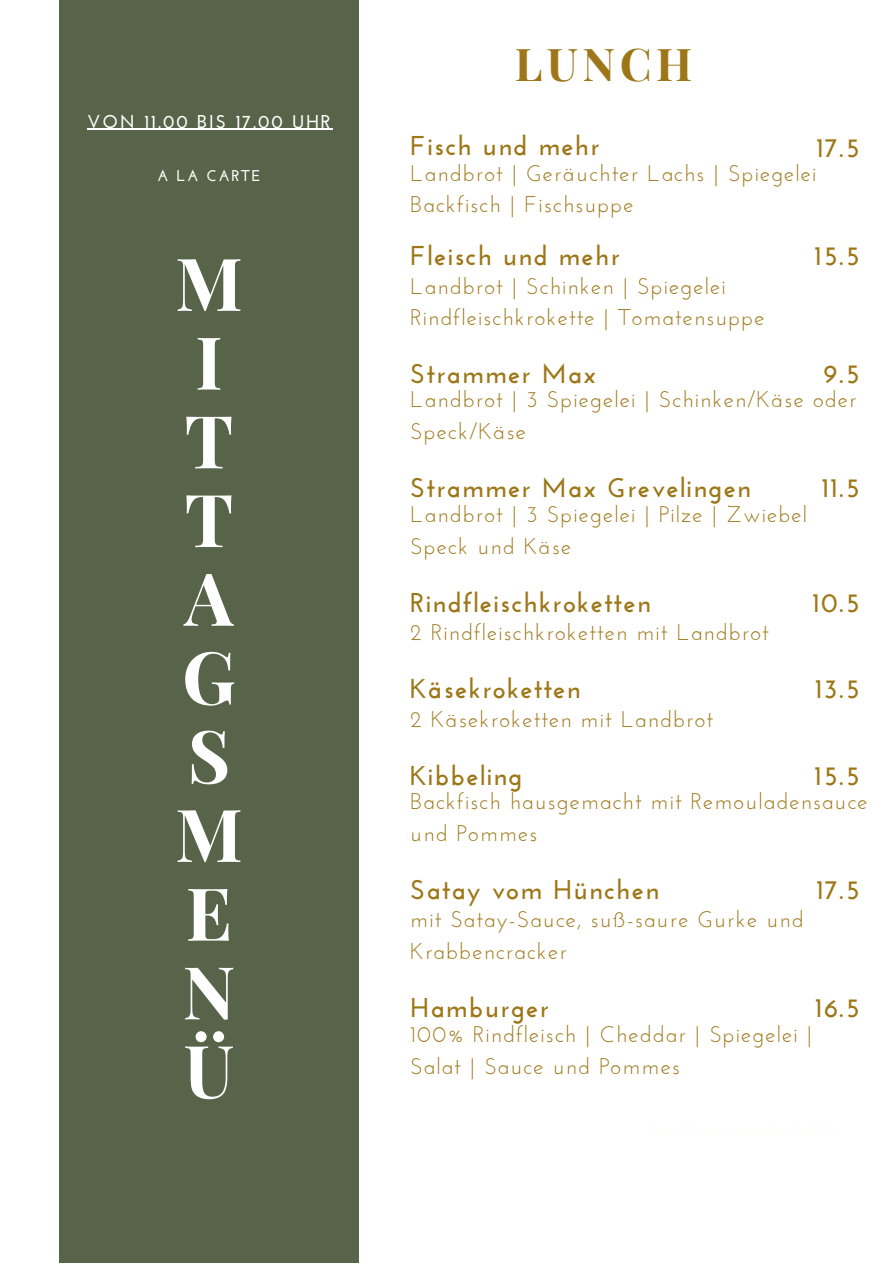
<style>
.page{position:relative;width:893px;height:1264px;background:#fff}
.page>*{position:absolute;margin:0;border:0;box-sizing:border-box;transform-origin:0 0}
.t1{font:700 73.05px/78.8px "Playfair Display";color:#fff}
.t2{font:700 45.15px "Playfair Display";letter-spacing:.1em;color:#9d7717}
.t3{font:700 27.15px "Josefin Sans";letter-spacing:.05em;color:#9d7717}
.t4{font:22.65px/31.5px "Josefin Sans";letter-spacing:.05em;color:#9d7717}
.t5{font:700 18.6px "Josefin Sans";letter-spacing:.1em;color:#fff}
.t6{font:700 15.6px "Josefin Sans";letter-spacing:.1em;color:#fff}
</style>
<div class="page">
<div style="left:59px;top:0;width:299px;height:1262px;background:#576449"></div>
<hr style="left:87px;top:129px;width:245px;height:1px;background:#fff">
<p class="t5" style="left:87px;top:114px;width:245px">VON 11.00 BIS 17.00 UHR</p>
<p class="t6" style="left:157px;top:169px;width:105px">A LA CARTE</p>
<h1 class="t1" style="left:175px;top:241px;width:69px">M<br>I<br>T<br>T<br>A<br>G<br>S<br>M<br>E<br>N<br>Ü</h1>
<h2 class="t2" style="left:514px;top:32px;width:179px">LUNCH</h2>
<p class="t3" style="left:410px;top:134px;width:191px">Fisch und mehr</p>
<p class="t3" style="left:816px;top:137px;width:45px">17.5</p>
<p class="t4" style="left:410px;top:159px;width:407px">Landbrot | Geräuchter Lachs | Spiegelei<br>Backfisch | Fischsuppe</p>
<p class="t3" style="left:410px;top:244px;width:211px">Fleisch und mehr</p>
<p class="t3" style="left:814px;top:244px;width:47px">15.5</p>
<p class="t4" style="left:410px;top:272px;width:356px">Landbrot | Schinken | Spiegelei<br>Rindfleischkrokette | Tomatensuppe</p>
<p class="t3" style="left:410px;top:362px;width:188px">Strammer Max</p>
<p class="t3" style="left:823px;top:362px;width:38px">9.5</p>
<p class="t4" style="left:410px;top:386px;width:447px">Landbrot | 3 Spiegelei | Schinken/Käse oder<br>Speck/Käse</p>
<p class="t3" style="left:410px;top:476px;width:342px">Strammer Max Grevelingen</p>
<p class="t4" style="left:410px;top:500px;width:398px">Landbrot | 3 Spiegelei | Pilze | Zwiebel<br>Speck und Käse</p>
<p class="t3" style="left:821px;top:476px;width:40px">11.5</p>
<p class="t3" style="left:410px;top:591px;width:242px">Rindfleischkroketten</p>
<p class="t4" style="left:410px;top:619px;width:360px">2 Rindfleischkroketten mit Landbrot</p>
<p class="t3" style="left:812px;top:591px;width:49px">10.5</p>
<p class="t3" style="left:410px;top:678px;width:171px">Käsekroketten</p>
<p class="t3" style="left:815px;top:678px;width:46px">13.5</p>
<p class="t4" style="left:410px;top:705px;width:304px">2 Käsekroketten mit Landbrot</p>
<p class="t3" style="left:410px;top:764px;width:113px">Kibbeling</p>
<p class="t4" style="left:410px;top:787px;width:459px">Backfisch hausgemacht mit Remouladensauce und Pommes</p>
<p class="t3" style="left:814px;top:764px;width:47px">15.5</p>
<p class="t3" style="left:410px;top:878px;width:250px">Satay vom Hünchen</p>
<p class="t4" style="left:410px;top:906px;width:395px">mit Satay-Sauce, suß-saure Gurke und<br>Krabbencracker</p>
<p class="t3" style="left:816px;top:878px;width:45px">17.5</p>
<p class="t3" style="left:410px;top:996px;width:140px">Hamburger</p>
<p class="t4" style="left:410px;top:1020px;width:403px">100% Rindfleisch | Cheddar | Spiegelei |<br>Salat | Sauce und Pommes</p>
<p class="t3" style="left:815px;top:996px;width:46px">16.5</p>
</div>
